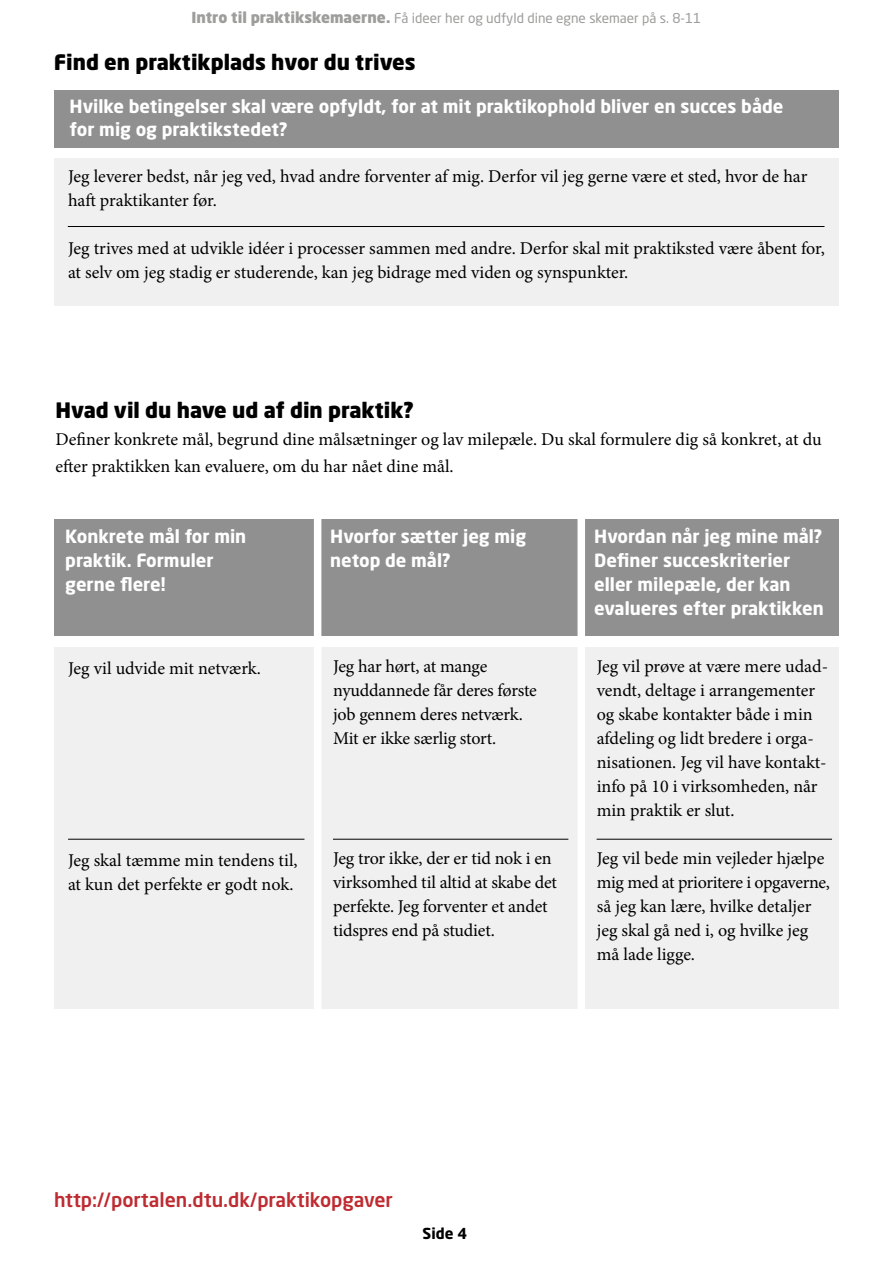
<style>
.page{position:relative;width:893px;height:1263px;background:#fff}
.page>*{position:absolute;margin:0;border:0;box-sizing:border-box;transform-origin:0 0}
.t1{font:900 21px "Neo Sans Std";color:#000}
.t2{font:500 19.5px "Neo Sans Std";color:#be2b31}
.t3{font:18px/24px "Minion Pro";letter-spacing:-.005em;color:#000}
.t4{font:700 18px/24px "Neo Sans Std";color:#fff}
.t5{font:700 15px "Neo Sans Std";color:#000}
.t6{font:13.5px "Neo Sans Std";color:#9d9d9c}
.s1{font-weight:900;font-size:15px}
</style>
<div class="page">
<div style="left:54px;top:90px;width:785px;height:58px;background:#909090"></div>
<div style="left:54px;top:158px;width:785px;height:148px;background:#f0f0f0"></div>
<hr style="left:68px;top:226px;width:756px;height:1px;background:#000">
<div style="left:54px;top:519px;width:785px;height:117px;background:#909090"></div>
<div style="left:54px;top:647px;width:785px;height:362px;background:#f0f0f0"></div>
<div style="left:314px;top:508px;width:7px;height:512px;background:#fff"></div>
<div style="left:577px;top:508px;width:8px;height:512px;background:#fff"></div>
<hr style="left:68px;top:839px;width:236px;height:1px;background:#000">
<hr style="left:333px;top:839px;width:235px;height:1px;background:#000">
<hr style="left:597px;top:839px;width:235px;height:1px;background:#000">
<p class="t6" style="left:192px;top:10px;width:511px"><span class="s1">Intro til praktikskemaerne.</span> Få ideer her og udfyld dine egne skemaer på s. 8-11</p>
<p class="t1" style="left:54px;top:49px;width:363px">Find en praktikplads hvor du trives</p>
<p class="t4" style="left:70px;top:95px;width:715px;line-height:22.5px">Hvilke betingelser skal være opfyldt, for at mit praktikophold bliver en succes både for mig og praktikstedet?</p>
<p class="t3" style="left:68px;top:164px;width:741px">Jeg leverer bedst, når jeg ved, hvad andre forventer af mig. Derfor vil jeg gerne være et sted, hvor de har haft praktikanter før.</p>
<p class="t3" style="left:68px;top:236px;width:758px">Jeg trives med at udvikle idéer i processer sammen med andre. Derfor skal mit praktiksted være åbent for, at selv om jeg stadig er studerende, kan jeg bidrage med viden og synspunkter.</p>
<p class="t1" style="left:56px;top:396px;width:360px">Hvad vil du have ud af din praktik?</p>
<p class="t3" style="left:56px;top:426px;width:768px;line-height:27px">Definer konkrete mål, begrund dine målsætninger og lav milepæle. Du skal formulere dig så konkret, at du efter praktikken kan evaluere, om du har nået dine mål.</p>
<p class="t4" style="left:65px;top:524px;width:183px">Konkrete mål for min praktik. Formuler gerne flere!</p>
<p class="t4" style="left:330px;top:524px;width:197px">Hvorfor sætter jeg mig netop de mål?</p>
<p class="t4" style="left:594px;top:524px;width:231px">Hvordan når jeg mine mål?<br>Definer succeskriterier eller milepæle, der kan evalueres efter praktikken</p>
<p class="t3" style="left:68px;top:656px;width:194px">Jeg vil udvide mit netværk.</p>
<p class="t3" style="left:333px;top:654px;width:205px">Jeg har hørt, at mange nyuddannede får deres første job gennem deres netværk.<br>Mit er ikke særlig stort.</p>
<p class="t3" style="left:68px;top:849px;width:231px">Jeg skal tæmme min tendens til, at kun det perfekte er godt nok.</p>
<p class="t3" style="left:333px;top:846px;width:225px">Jeg tror ikke, der er tid nok i en virksomhed til altid at skabe det perfekte. Jeg forventer et andet tidspres end på studiet.</p>
<p class="t3" style="left:597px;top:654px;width:233px">Jeg vil prøve at være mere udad&shy;vendt, deltage i arrangementer og skabe kontakter både i min afdeling og lidt bredere i orga&shy;nisationen. Jeg vil have kontakt&shy;info på 10 i virksomheden, når min praktik er slut.</p>
<p class="t3" style="left:597px;top:846px;width:235px">Jeg vil bede min vejleder hjælpe mig med at prioritere i opgaverne, så jeg kan lære, hvilke detaljer jeg skal gå ned i, og hvilke jeg må lade ligge.</p>
<p class="t2" style="left:54px;top:1187px;width:340px">http://portalen.dtu.dk/praktikopgaver</p>
<p class="t5" style="left:423px;top:1224px;width:46px">Side 4</p>
</div>
